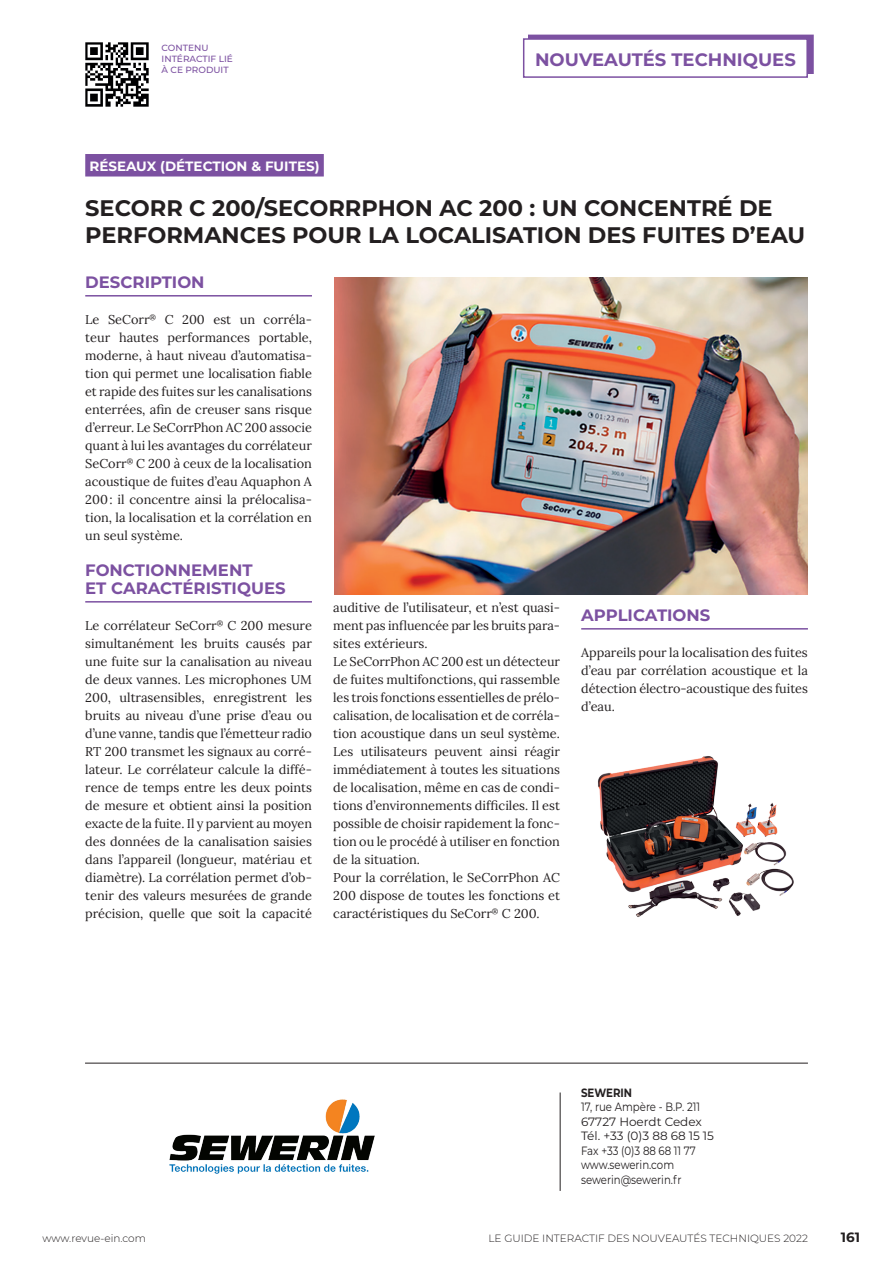
<style>
.page{position:relative;width:893px;height:1263px;background:#fff}
.page>*{position:absolute;margin:0;border:0;box-sizing:border-box;transform-origin:0 0}
.Titre{font:700 22.5px/27px "Montserrat";color:#231f20}
.t1{font:700 18px "Montserrat";color:#7c51a1}
.Intertitre{font:700 16.5px "Montserrat";color:#7c51a1}
.Surtitre{font:700 13.5px "Montserrat";color:#fff}
.t2{font:700 13.5px "Montserrat";color:#231f20}
.Texte_courant{font:12.75px/18px "Lora";color:#231f20;text-align:justify}
.Guide_adresse{font:12px "Montserrat";color:#231f20;scale:.85 1}
.Guide_adresse-2{font:12px "Montserrat";color:#231f20}
.t3{font:700 12px "Montserrat";color:#231f20;scale:.85 1}
.t4{font:300 10.5px "Montserrat";color:#231f20}
.t5{font:500 9px/10.8px "Montserrat";color:#7c51a1}
</style>
<div class="page">
<div style="left:528px;top:35px;width:285px;height:39px;background:#7c51a1"></div>
<div style="left:524px;top:39px;width:283px;height:38px;background:#fff"></div>
<div style="left:523px;top:38px;width:285px;height:40px;border:2px solid #7c51a1"></div>
<hr style="left:85px;top:1063px;width:723px;height:1px;background:#231f20">
<hr style="left:560px;top:1092px;width:1px;height:99px;background:#231f20">
<div style="left:85px;top:154px;width:239px;height:22px;background:#7c51a1"></div>
<hr style="left:85px;top:295px;width:227px;height:2px;background:#7c51a1">
<hr style="left:85px;top:601px;width:227px;height:2px;background:#7c51a1">
<hr style="left:581px;top:628px;width:227px;height:2px;background:#7c51a1">
<img style="left:169px;top:1099px;width:206px;height:75px">
<img style="left:598px;top:756px;width:196px;height:161px">
<img style="left:335px;top:277px;width:473px;height:318px">
<img style="left:85px;top:43px;width:64px;height:63px">
<p class="t5" style="left:162px;top:42px;width:73px">CONTENU<br>INTÉRACTIF LIÉ<br>À CE PRODUIT</p>
<h2 class="t1" style="left:535px;top:46px;width:262px">NOUVEAUTÉS TECHNIQUES</h2>
<p class="Surtitre" style="left:90px;top:156px;width:232px">RÉSEAUX (DÉTECTION &amp; FUITES)</p>
<p class="Titre" style="left:85px;top:193px;width:722px">SECORR C 200/SECORRPHON AC 200 : UN CONCENTRÉ DE<br>PERFORMANCES POUR LA LOCALISATION DES FUITES D’EAU</p>
<p class="Intertitre" style="left:85px;top:270px;width:121px">DESCRIPTION</p>
<p class="Texte_courant" style="left:85px;top:310px;width:228px">Le SeCorr<sup>®</sup> C 200 est un corréla&shy;teur hautes performances portable, moderne, à haut niveau d’automatisa&shy;tion qui permet une localisation fiable et rapide des fuites sur les canalisations enterrées, afin de creuser sans risque d’erreur. Le SeCorrPhon AC 200 associe quant à lui les avantages du corrélateur SeCorr<sup>®</sup> C 200 à ceux de la localisation acoustique de fuites d’eau Aquaphon A 200: il concentre ainsi la prélocalisa&shy;tion, la localisation et la corrélation en un seul système.</p>
<p class="Intertitre" style="left:85px;top:558px;width:169px">FONCTIONNEMENT</p>
<p class="Intertitre" style="left:85px;top:576px;width:202px">ET CARACTÉRISTIQUES</p>
<p class="Texte_courant" style="left:85px;top:616px;width:228px">Le corrélateur SeCorr<sup>®</sup> C 200 mesure simultanément les bruits causés par une fuite sur la canalisation au niveau de deux vannes. Les microphones UM 200, ultrasensibles, enregistrent les bruits au niveau d’une prise d’eau ou d’une vanne, tandis que l’émetteur radio RT 200 transmet les signaux au corré&shy;lateur. Le corrélateur calcule la diffé&shy;rence de temps entre les deux points de mesure et obtient ainsi la position exacte de la fuite. Il y parvient au moyen des données de la canalisation saisies dans l’appareil (longueur, matériau et diamètre). La corrélation permet d’ob&shy;tenir des valeurs mesurées de grande précision, quelle que soit la capacité</p>
<p class="Texte_courant" style="left:333px;top:598px;width:228px">auditive de l’utilisateur, et n’est quasi&shy;ment pas influencée par les bruits para&shy;sites extérieurs.</p>
<p class="Texte_courant" style="left:333px;top:652px;width:228px">Le SeCorrPhon AC 200 est un détecteur de fuites multifonctions, qui rassemble les trois fonctions essentielles de prélo&shy;calisation, de localisation et de corréla&shy;tion acoustique dans un seul système.<br>Les utilisateurs peuvent ainsi réagir immédiatement à toutes les situations de localisation, même en cas de condi&shy;tions d’environnements difficiles. Il est possible de choisir rapidement la fonc&shy;tion ou le procédé à utiliser en fonction de la situation.</p>
<p class="Texte_courant" style="left:333px;top:868px;width:228px">Pour la corrélation, le SeCorrPhon AC 200 dispose de toutes les fonctions et caractéristiques du SeCorr<sup>®</sup> C 200.</p>
<p class="Intertitre" style="left:581px;top:603px;width:131px">APPLICATIONS</p>
<p class="Texte_courant" style="left:581px;top:643px;width:228px">Appareils pour la localisation des fuites d’eau par corrélation acoustique et la détection électro-acoustique des fuites d’eau.</p>
<p class="t3" style="left:581px;top:1084px;width:62px">SEWERIN</p>
<p class="Guide_adresse" style="left:581px;top:1099px;width:142px">17, rue Ampère - B.P. 211</p>
<p class="Guide_adresse-2" style="left:581px;top:1113px;width:122px">67727 Hoerdt Cedex</p>
<p class="Guide_adresse-2" style="left:581px;top:1127px;width:134px">Tél. +33 (0)3 88 68 15 15</p>
<p class="Guide_adresse" style="left:581px;top:1142px;width:137px">Fax +33 (0)3 88 68 11 77</p>
<p class="Guide_adresse" style="left:581px;top:1157px;width:111px">www.sewerin.com</p>
<p class="Guide_adresse" style="left:581px;top:1171px;width:120px">sewerin@sewerin.fr</p>
<p class="t4" style="left:43px;top:1231px;width:105px">www.revue-ein.com</p>
<p class="t4" style="left:488px;top:1231px;width:321px">LE GUIDE INTERACTIF DES NOUVEAUTÉS TECHNIQUES 2022</p>
<p class="t2" style="left:841px;top:1227px;width:21px">161</p>
</div>
